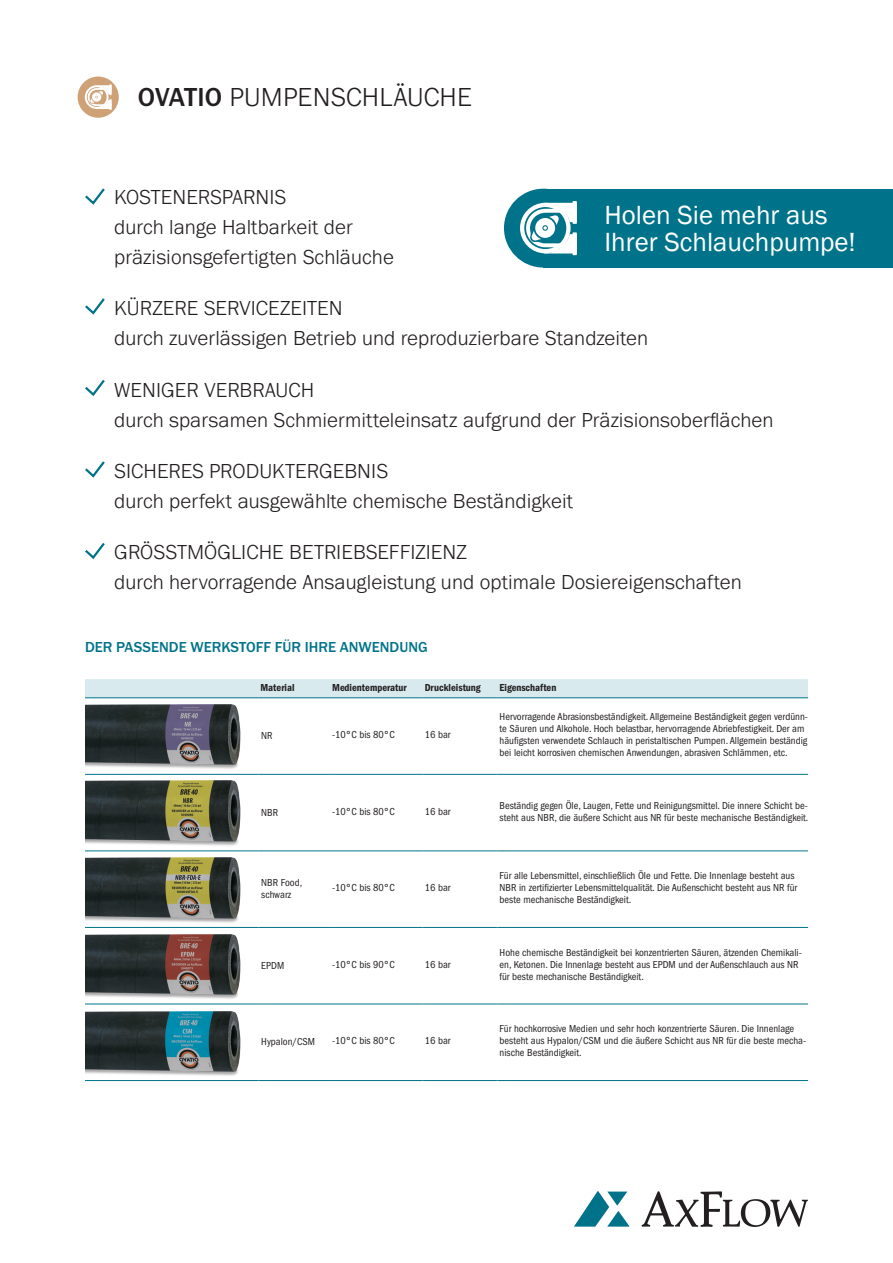
<style>
.page{position:relative;width:893px;height:1263px;background:#fff}
.page>*{position:absolute;margin:0;border:0;box-sizing:border-box;transform-origin:0 0}
.Text{font:27px/27px "Franklin Gothic";color:#fff}
.header_H1{font:300 27px "Franklin Gothic URW";letter-spacing:.01em;color:#231f20}
.fliesstext{font:300 21px/30px "Franklin Gothic URW";letter-spacing:.005em;color:#231f20}
.sub_heading{font:500 15px "Franklin Gothic URW";color:#00738a}
.t1{font:condensed 10.5px/12px "Franklin Gothic LT Pro";color:#231f20}
.t2{font:10.5px "Franklin Gothic LT Pro Cn Dm";color:#231f20}
.s1{font-weight:500}
</style>
<div class="page">
<div style="left:78px;top:77px;width:41px;height:41px;background:#cea276;border-radius:21px"></div>
<svg style="left:85px;top:84px;width:27px;height:26px"></svg>
<svg style="left:574px;top:1191px;width:55px;height:35px"></svg>
<svg style="left:641px;top:1191px;width:167px;height:36px"></svg>
<div style="left:85px;top:679px;width:723px;height:18px;background:#d9eaef"></div>
<hr style="left:85px;top:697px;width:173px;height:1px;background:#00738a">
<hr style="left:258px;top:697px;width:72px;height:1px;background:#00738a">
<hr style="left:330px;top:697px;width:93px;height:1px;background:#00738a">
<hr style="left:423px;top:697px;width:74px;height:1px;background:#00738a">
<hr style="left:497px;top:697px;width:311px;height:1px;background:#00738a">
<hr style="left:85px;top:774px;width:173px;height:1px;background:#00738a">
<hr style="left:258px;top:774px;width:72px;height:1px;background:#00738a">
<hr style="left:330px;top:774px;width:93px;height:1px;background:#00738a">
<hr style="left:423px;top:774px;width:74px;height:1px;background:#00738a">
<hr style="left:497px;top:774px;width:311px;height:1px;background:#00738a">
<hr style="left:85px;top:850px;width:173px;height:1px;background:#00738a">
<hr style="left:258px;top:850px;width:72px;height:1px;background:#00738a">
<hr style="left:330px;top:850px;width:93px;height:1px;background:#00738a">
<hr style="left:423px;top:850px;width:74px;height:1px;background:#00738a">
<hr style="left:497px;top:850px;width:311px;height:1px;background:#00738a">
<hr style="left:85px;top:927px;width:173px;height:1px;background:#00738a">
<hr style="left:258px;top:927px;width:72px;height:1px;background:#00738a">
<hr style="left:330px;top:927px;width:93px;height:1px;background:#00738a">
<hr style="left:423px;top:927px;width:74px;height:1px;background:#00738a">
<hr style="left:497px;top:927px;width:311px;height:1px;background:#00738a">
<hr style="left:85px;top:1003px;width:173px;height:1px;background:#00738a">
<hr style="left:258px;top:1003px;width:72px;height:1px;background:#00738a">
<hr style="left:330px;top:1003px;width:93px;height:1px;background:#00738a">
<hr style="left:423px;top:1003px;width:74px;height:1px;background:#00738a">
<hr style="left:497px;top:1003px;width:311px;height:1px;background:#00738a">
<hr style="left:85px;top:1080px;width:173px;height:1px;background:#00738a">
<hr style="left:258px;top:1080px;width:72px;height:1px;background:#00738a">
<hr style="left:330px;top:1080px;width:93px;height:1px;background:#00738a">
<hr style="left:423px;top:1080px;width:74px;height:1px;background:#00738a">
<hr style="left:497px;top:1080px;width:311px;height:1px;background:#00738a">
<img style="left:85px;top:704px;width:156px;height:65px">
<img style="left:85px;top:780px;width:156px;height:66px">
<img style="left:85px;top:857px;width:159px;height:70px">
<img style="left:85px;top:934px;width:159px;height:70px">
<img style="left:85px;top:1011px;width:156px;height:65px">
<div style="left:504px;top:189px;width:79px;height:79px;background:#00738a;border-radius:50%"></div>
<div style="left:543px;top:189px;width:350px;height:79px;background:#00738a"></div>
<svg style="left:520px;top:203px;width:57px;height:50px"></svg>
<svg style="left:85px;top:188px;width:20px;height:17px"></svg>
<svg style="left:85px;top:298px;width:20px;height:17px"></svg>
<svg style="left:85px;top:380px;width:20px;height:16px"></svg>
<svg style="left:85px;top:461px;width:20px;height:17px"></svg>
<svg style="left:85px;top:543px;width:20px;height:16px"></svg>
<p class="header_H1" style="left:138px;top:80px;width:336px"><span class="s1">OVATIO</span> PUMPENSCHLÄUCHE</p>
<p class="fliesstext" style="left:114px;top:182px;width:281px">KOSTENERSPARNIS<br>durch lange Haltbarkeit der präzisionsgefertigten Schläuche</p>
<p class="fliesstext" style="left:114px;top:293px;width:535px">KÜRZERE SERVICEZEITEN<br>durch zuverlässigen Betrieb und reproduzierbare Standzeiten</p>
<p class="fliesstext" style="left:114px;top:374px;width:661px">WENIGER VERBRAUCH<br>durch sparsamen Schmiermitteleinsatz aufgrund der Präzisionsoberflächen</p>
<p class="fliesstext" style="left:114px;top:455px;width:460px">SICHERES PRODUKTERGEBNIS<br>durch perfekt ausgewählte chemische Beständigkeit</p>
<p class="fliesstext" style="left:114px;top:537px;width:629px">GRÖSSTMÖGLICHE BETRIEBSEFFIZIENZ<br>durch hervorragende Ansaugleistung und optimale Dosiereigenschaften</p>
<p class="Text" style="left:604px;top:202px;width:253px">Holen Sie mehr aus<br>Ihrer Schlauchpumpe!</p>
<p class="sub_heading" style="left:85px;top:638px;width:344px">DER PASSENDE WERKSTOFF FÜR IHRE ANWENDUNG</p>
<p class="t2" style="left:260px;top:682px;width:36px">Material</p>
<p class="t2" style="left:332px;top:682px;width:76px">Medientemperatur</p>
<p class="t2" style="left:425px;top:682px;width:58px">Druckleistung</p>
<p class="t2" style="left:500px;top:682px;width:58px">Eigenschaften</p>
<p class="t1" style="left:261px;top:730px;width:13px">NR</p>
<p class="t1" style="left:332px;top:729px;width:64px">-10°C bis 80°C</p>
<p class="t1" style="left:425px;top:729px;width:27px">16 bar</p>
<p class="t1" style="left:500px;top:711px;width:310px">Hervorragende Abrasionsbeständigkeit. Allgemeine Beständigkeit gegen verdünn&shy;te Säuren und Alkohole. Hoch belastbar, hervorragende Abriebfestigkeit. Der am häufigsten verwendete Schlauch in peristaltischen Pumpen. Allgemein beständig bei leicht korrosiven chemischen Anwendungen, abrasiven Schlämmen, etc.</p>
<p class="t1" style="left:261px;top:806px;width:18px">NBR</p>
<p class="t1" style="left:332px;top:805px;width:64px">-10°C bis 80°C</p>
<p class="t1" style="left:425px;top:805px;width:27px">16 bar</p>
<p class="t1" style="left:500px;top:799px;width:310px">Beständig gegen Öle, Laugen, Fette und Reinigungsmittel. Die innere Schicht be&shy;steht aus NBR, die äußere Schicht aus NR für beste mechanische Beständigkeit.</p>
<p class="t1" style="left:261px;top:877px;width:42px">NBR Food, schwarz</p>
<p class="t1" style="left:332px;top:882px;width:64px">-10°C bis 80°C</p>
<p class="t1" style="left:425px;top:882px;width:27px">16 bar</p>
<p class="t1" style="left:261px;top:959px;width:24px">EPDM</p>
<p class="t1" style="left:332px;top:958px;width:64px">-10°C bis 90°C</p>
<p class="t1" style="left:425px;top:958px;width:27px">16 bar</p>
<p class="t1" style="left:261px;top:1036px;width:55px">Hypalon/CSM</p>
<p class="t1" style="left:332px;top:1035px;width:64px">-10°C bis 80°C</p>
<p class="t1" style="left:425px;top:1035px;width:27px">16 bar</p>
<p class="t1" style="left:500px;top:870px;width:299px">Für alle Lebensmittel, einschließlich Öle und Fette. Die Innenlage besteht aus<br>NBR in zertifizierter Lebensmittelqualität. Die Außenschicht besteht aus NR für beste mechanische Beständigkeit.</p>
<p class="t1" style="left:500px;top:946px;width:304px">Hohe chemische Beständigkeit bei konzentrierten Säuren, ätzenden Chemikali&shy;en, Ketonen. Die Innenlage besteht aus EPDM und der Außenschlauch aus NR für beste mechanische Beständigkeit.</p>
<p class="t1" style="left:500px;top:1023px;width:308px">Für hochkorrosive Medien und sehr hoch konzentrierte Säuren. Die Innenlage besteht aus Hypalon/CSM und die äußere Schicht aus NR für die beste mecha&shy;nische Beständigkeit.</p>
</div>
